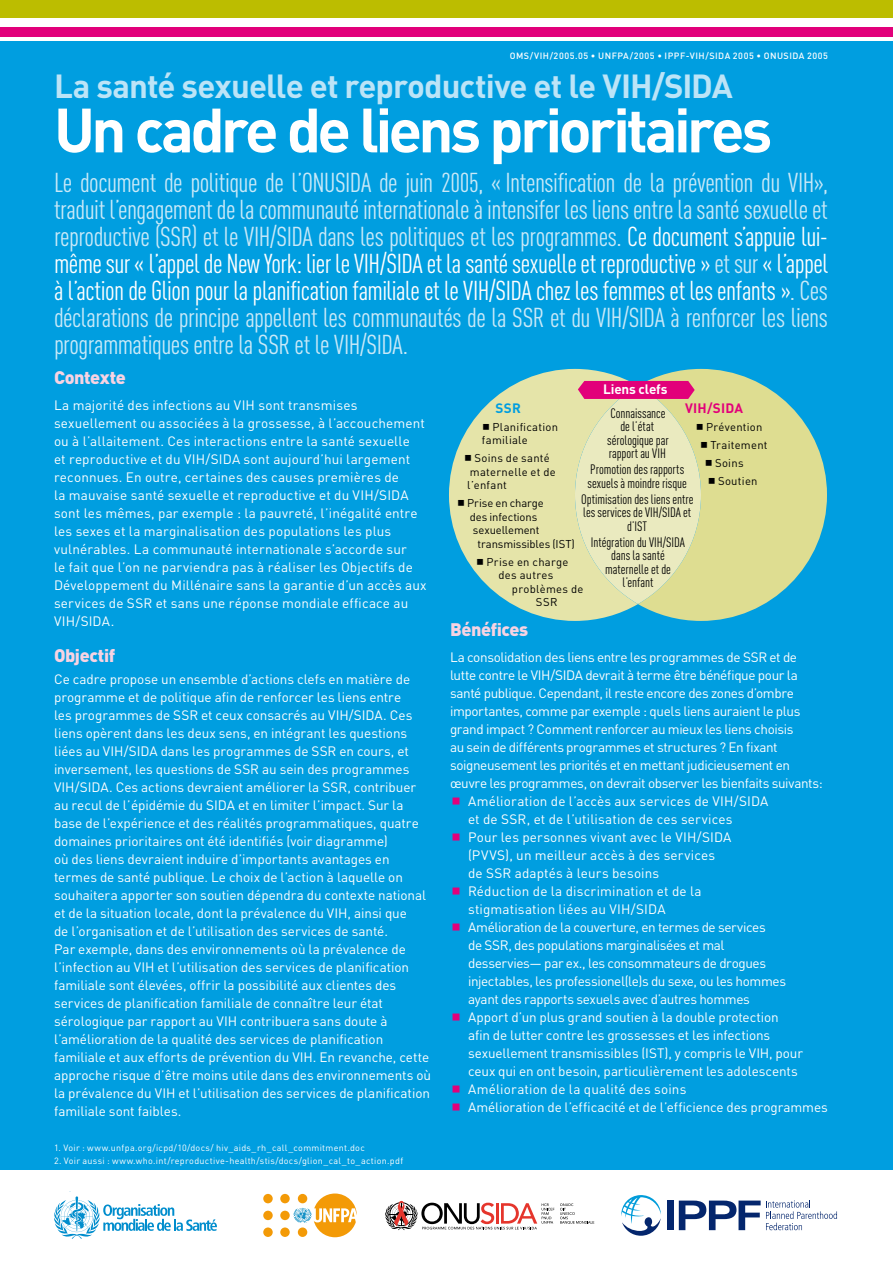
<style>
.page{position:relative;width:893px;height:1263px;background:#fff}
.page>*{position:absolute;margin:0;border:0;box-sizing:border-box;transform-origin:0 0}
.Heading_-_Cover_1{font:700 61.5px "DIN";letter-spacing:-.06em;color:#fff}
.Heading_-_Cover_2{font:700 33px "DIN";letter-spacing:-.03em;color:#bce4f7}
.Quote_-_Call_out{font:27px/27px "DIN Cond";letter-spacing:-.015em;color:#c9e9f8;text-align:justify}
.Heading_2{font:900 18px "DIN";letter-spacing:-.02em;color:#f8d3e3}
.Normal_-_First{font:13.5px/18px "DIN";letter-spacing:-.005em;color:#fff}
.List_-_Bullet_1{font:13.5px/18px "DIN";letter-spacing:-.005em;color:#fff}
.Normal_-_First-2{font:13.5px/18px "DIN";letter-spacing:-.03em;color:#fff}
.List_-_Bullet_1-2{font:13.5px/18px "DIN";letter-spacing:-.03em;color:#fff}
.Diagram_-_Normal_1{font:13.5px/13.5px "DIN Cond";letter-spacing:-.005em;color:#000;text-align:center}
.t1{font:700 13.5px "DIN";letter-spacing:-.01em;color:#fff}
.Diagram_Heading_1{font:700 13.5px "DIN";letter-spacing:.015em;color:#e2007a}
.Diagram_Heading_1-2{font:700 13.5px "DIN";color:#009ee0}
.Diagram_-_Bullet_1{font:11.25px/13.5px "DIN";letter-spacing:.02em;color:#000}
.Diagram_-_Bullet_1-2{font:11.25px "DIN";letter-spacing:-.01em;color:#000}
.Normal_Note_1{font:9px "DIN";letter-spacing:.03em;color:#fff}
.Folio_-_Page_R{font:500 9px "DIN";letter-spacing:.055em;color:#fff}
.s1{color:#fff}
</style>
<div class="page">
<div style="left:0;top:41px;width:893px;height:1129px;background:#009ee0"></div>
<div style="left:0;top:0;width:893px;height:18px;background:#bcbd00"></div>
<div style="left:0;top:27px;width:893px;height:9px;background:#e2007a"></div>
<div style="left:668px;top:1200px;width:6px;height:30px;background:#04266d"></div>
<svg style="left:621px;top:1195px;width:40px;height:41px"></svg>
<svg style="left:679px;top:1200px;width:158px;height:30px"></svg>
<div style="left:280px;top:1211px;width:10px;height:9px;background:#f39a07;border-radius:50%"></div>
<div style="left:280px;top:1227px;width:10px;height:10px;background:#f39a07;border-radius:50%"></div>
<div style="left:280px;top:1194px;width:10px;height:9px;background:#f39a07;border-radius:50%"></div>
<div style="left:263px;top:1211px;width:10px;height:9px;background:#f39a07;border-radius:50%"></div>
<div style="left:263px;top:1227px;width:10px;height:10px;background:#f39a07;border-radius:50%"></div>
<div style="left:263px;top:1194px;width:10px;height:9px;background:#f39a07;border-radius:50%"></div>
<svg style="left:294px;top:1193px;width:63px;height:44px"></svg>
<svg style="left:449px;top:369px;width:189px;height:252px;fill:#e5e4a9"></svg>
<svg style="left:638px;top:369px;width:189px;height:252px;fill:#dedd91"></svg>
<div style="left:575px;top:386px;width:126px;height:218px;background:#eaeabf;border-radius:50%"></div>
<svg style="left:578px;top:381px;width:117px;height:18px"></svg>
<svg style="left:560px;top:1203px;width:34px;height:21px"></svg>
<svg style="left:385px;top:1201px;width:169px;height:29px"></svg>
<svg style="left:54px;top:1196px;width:163px;height:43px"></svg>
<svg style="left:483px;top:424px;width:6px;height:6px"></svg>
<svg style="left:465px;top:455px;width:6px;height:6px"></svg>
<svg style="left:458px;top:500px;width:6px;height:6px"></svg>
<svg style="left:477px;top:559px;width:6px;height:6px"></svg>
<svg style="left:697px;top:424px;width:6px;height:6px"></svg>
<svg style="left:701px;top:442px;width:6px;height:6px"></svg>
<svg style="left:706px;top:460px;width:6px;height:6px"></svg>
<svg style="left:709px;top:478px;width:6px;height:6px"></svg>
<p class="Folio_-_Page_R" style="left:510px;top:50px;width:320px">OMS/VIH/2005.05 • UNFPA/2005 • IPPF-VIH/SIDA 2005 • ONUSIDA 2005</p>
<p class="Heading_-_Cover_2" style="left:54px;top:65px;width:680px">La santé sexuelle et reproductive et le VIH/SIDA</p>
<p class="Heading_-_Cover_1" style="left:54px;top:90px;width:720px">Un cadre de liens prioritaires</p>
<p class="Quote_-_Call_out" style="left:54px;top:169px;width:776px">Le document de politique de l’ONUSIDA de juin 2005, « Intensification de la prévention du VIH», traduit l’engagement de la communauté internationale à intensifer les liens entre la santé sexuelle et reproductive (SSR) et le VIH/SIDA dans les politiques et les programmes. <span class="s1">Ce document s’appuie lui&shy;même sur « l’appel de New York: lier le VIH/SIDA et la santé sexuelle et reproductive »</span> et sur <span class="s1">« l’appel à l’action de Glion pour la planification familiale et le VIH/SIDA chez les femmes et les enfants »</span>. Ces déclarations de principe appellent les communautés de la SSR et du VIH/SIDA à renforcer les liens programmatiques entre la SSR et le VIH/SIDA.</p>
<p class="Heading_2" style="left:54px;top:366px;width:73px">Contexte</p>
<p class="Normal_-_First" style="left:54px;top:395px;width:374px">La majorité des infections au VIH sont transmises sexuellement ou associées à la grossesse, à l’accouchement ou à l’allaitement. Ces interactions entre la santé sexuelle<br>et reproductive et du VIH/SIDA sont aujourd’hui largement reconnues. En outre, certaines des causes premières de<br>la mauvaise santé sexuelle et reproductive et du VIH/SIDA sont les mêmes, par exemple : la pauvreté, l’inégalité entre les sexes et la marginalisation des populations les plus vulnérables. La communauté internationale s’accorde sur<br>le fait que l’on ne parviendra pas à réaliser les Objectifs de Développement du Millénaire sans la garantie d’un accès aux services de SSR et sans une réponse mondiale efficace au VIH/SIDA.</p>
<p class="Heading_2" style="left:54px;top:643px;width:63px">Objectif</p>
<p class="Normal_-_First" style="left:54px;top:670px;width:379px">Ce cadre propose un ensemble d’actions clefs en matière de programme et de politique afin de renforcer les liens entre<br>les programmes de SSR et ceux consacrés au VIH/SIDA. Ces liens opèrent dans les deux sens, en intégrant les questions liées au VIH/SIDA dans les programmes de SSR en cours, et inversement, les questions de SSR au sein des programmes VIH/SIDA. Ces actions devraient améliorer la SSR, contribuer au recul de l’épidémie du SIDA et en limiter l’impact. Sur la base de l’expérience et des réalités programmatiques, quatre domaines prioritaires ont été identifiés (voir diagramme)<br>où des liens devraient induire d’importants avantages en termes de santé publique. Le choix de l’action à laquelle on souhaitera apporter son soutien dépendra du contexte national et de la situation locale, dont la prévalence du VIH, ainsi que<br>de l’organisation et de l’utilisation des services de santé.<br>Par exemple, dans des environnements où la prévalence de l’infection au VIH et l’utilisation des services de planification familiale sont élevées, offrir la possibilité aux clientes des services de planification familiale de connaître leur état sérologique par rapport au VIH contribuera sans doute à l’amélioration de la qualité des services de planification familiale et aux efforts de prévention du VIH. En revanche, cette approche risque d’être moins utile dans des environnements où la prévalence du VIH et l’utilisation des services de planification familiale sont faibles.</p>
<p class="Normal_Note_1" style="left:54px;top:1142px;width:312px">1. Voir : www.unfpa.org/icpd/10/docs/ hiv_aids_rh_call_commitment.doc</p>
<p class="Normal_Note_1" style="left:54px;top:1155px;width:351px">2. Voir aussi : www.who.int/reproductive-health/stis/docs/glion_cal_to_action.pdf</p>
<p class="t1" style="left:603px;top:381px;width:66px">Liens clefs</p>
<p class="Diagram_Heading_1" style="left:685px;top:399px;width:59px">VIH/SIDA</p>
<p class="Diagram_-_Bullet_1" style="left:706px;top:420px;width:58px">Prévention</p>
<p class="Diagram_-_Bullet_1" style="left:710px;top:438px;width:59px">Traitement</p>
<p class="Diagram_-_Bullet_1" style="left:715px;top:456px;width:30px">Soins</p>
<p class="Diagram_-_Bullet_1" style="left:718px;top:474px;width:41px">Soutien</p>
<p class="Diagram_Heading_1-2" style="left:495px;top:399px;width:27px">SSR</p>
<p class="Diagram_-_Bullet_1" style="left:482px;top:420px;width:78px;text-indent:10px">Planification familiale</p>
<p class="Diagram_-_Bullet_1" style="left:467px;top:451px;width:90px;text-indent:7px">Soins de santé maternelle et de l’enfant</p>
<p class="Diagram_-_Bullet_1-2" style="left:467px;top:496px;width:78px">Prise en charge</p>
<p class="Diagram_-_Bullet_1-2" style="left:470px;top:510px;width:69px">des infections</p>
<p class="Diagram_-_Bullet_1-2" style="left:473px;top:523px;width:68px">sexuellement</p>
<p class="Diagram_-_Bullet_1-2" style="left:477px;top:537px;width:99px">transmissibles (IST)</p>
<p class="Diagram_-_Bullet_1" style="left:486px;top:555px;width:84px">Prise en charge</p>
<p class="Diagram_-_Bullet_1" style="left:498px;top:568px;width:57px">des autres</p>
<p class="Diagram_-_Bullet_1" style="left:512px;top:582px;width:73px">problèmes de</p>
<p class="Diagram_-_Bullet_1" style="left:536px;top:595px;width:23px">SSR</p>
<p class="Diagram_-_Normal_1" style="left:607px;top:406px;width:63px">Connaissance de l’état sérologique par rapport au VIH</p>
<p class="Diagram_-_Normal_1" style="left:588px;top:462px;width:101px;text-align:left">Promotion des rapports sexuels à moindre risque</p>
<p class="Diagram_-_Normal_1" style="left:581px;top:492px;width:114px">Optimisation des liens entre les services de VIH/SIDA et d’IST</p>
<p class="Diagram_-_Normal_1" style="left:591px;top:535px;width:96px">Intégration du VIH/SIDA dans la santé maternelle et de l’enfant</p>
<p class="Heading_2" style="left:450px;top:618px;width:80px">Bénéfices</p>
<p class="Normal_-_First-2" style="left:450px;top:647px;width:374px">La consolidation des liens entre les programmes de SSR et de lutte contre le VIH/SIDA devrait à terme être bénéfique pour la santé publique. Cependant, il reste encore des zones d’ombre importantes, comme par exemple : quels liens auraient le plus grand impact ? Comment renforcer au mieux les liens choisis<br>au sein de différents programmes et structures ? En fixant soigneusement les priorités et en mettant judicieusement en œuvre les programmes, on devrait observer les bienfaits suivants:</p>
<p class="List_-_Bullet_1" style="left:468px;top:791px;width:302px">Amélioration de l’accès aux services de VIH/SIDA et de SSR, et de l’utilisation de ces services</p>
<p class="List_-_Bullet_1" style="left:468px;top:827px;width:265px">Pour les personnes vivant avec le VIH/SIDA (PVVS), un meilleur accès à des services de SSR adaptés à leurs besoins</p>
<p class="List_-_Bullet_1" style="left:468px;top:881px;width:235px">Réduction de la discrimination et de la stigmatisation liées au VIH/SIDA</p>
<p class="List_-_Bullet_1-2" style="left:468px;top:917px;width:320px">Amélioration de la couverture, en termes de services<br>de SSR, des populations marginalisées et mal desservies— par ex., les consommateurs de drogues injectables, les professionel(le)s du sexe, ou les hommes ayant des rapports sexuels avec d’autres hommes</p>
<p class="List_-_Bullet_1" style="left:468px;top:1007px;width:337px">Apport d’un plus grand soutien à la double protection afin de lutter contre les grossesses et les infections sexuellement transmissibles (IST), y compris le VIH, pour ceux qui en ont besoin, particulièrement les adolescents</p>
<p class="List_-_Bullet_1" style="left:468px;top:1079px;width:220px">Amélioration de la qualité des soins</p>
<p class="List_-_Bullet_1" style="left:468px;top:1097px;width:361px">Amélioration de l’efficacité et de l’efficience des programmes</p>
</div>
